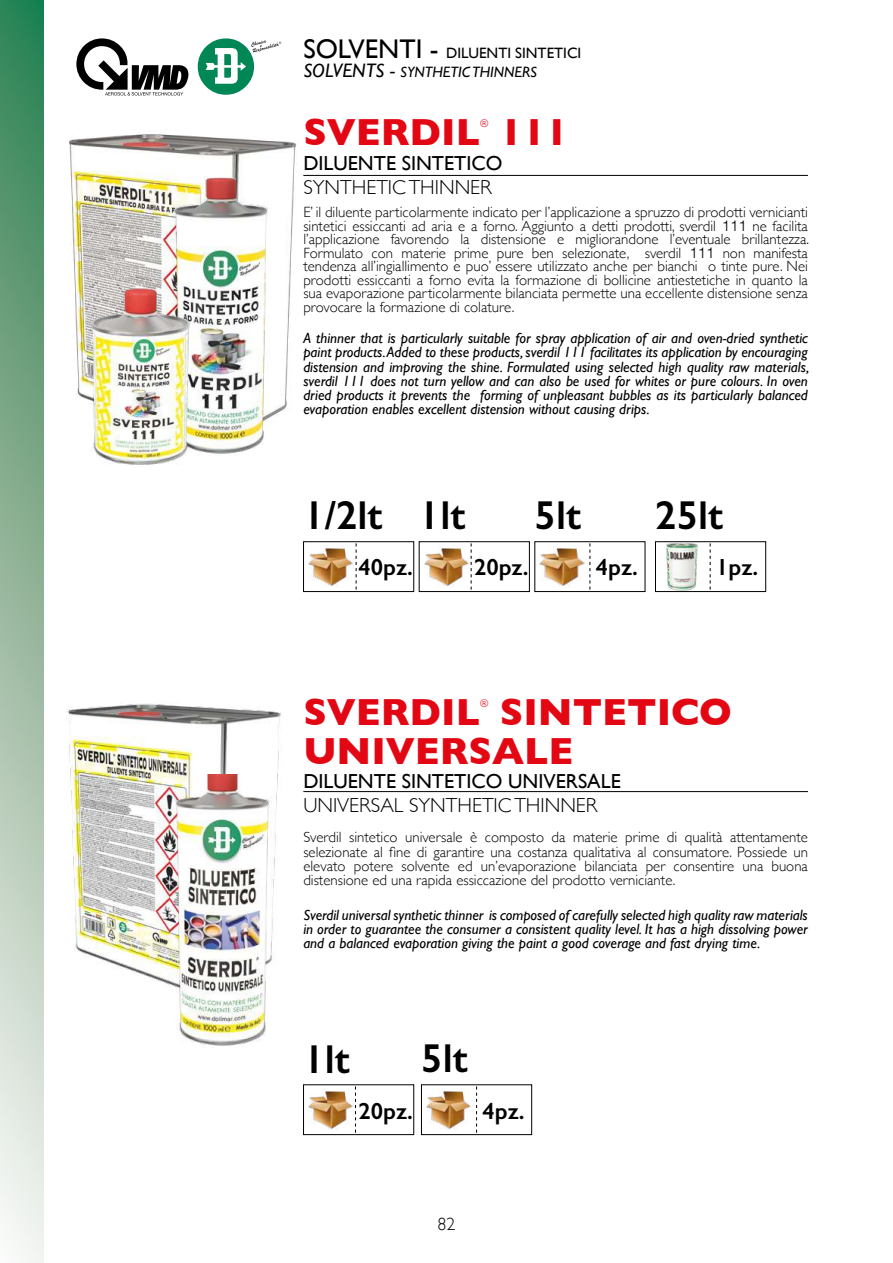
<style>
.page{position:relative;width:893px;height:1263px;background:#fff}
.page>*{position:absolute;margin:0;border:0;box-sizing:border-box;transform-origin:0 0}
.t1{font:600 40.5px "Gill Sans";color:#000}
.t2{font:700 38.4px/39px "Gill Sans";color:#e30613}
.t3{font:600 23.4px "Gill Sans";color:#000}
.t4{font:20.25px "Gill Sans";color:#000}
.t5{font:300 20.25px "Gill Sans";color:#000}
.t6{font:300 18px "Gill Sans";color:#000}
.t7{font:15px/18.8px "Gill Sans";color:#000}
.t8{font:300 14.85px/13.5px "Gill Sans";color:#000;text-align:justify}
.t9{font:italic 14.85px/14.2px "Gill Sans";color:#000;text-align:justify}
.t10{font:300 10.5px "Gill Sans";color:#e30613}
.s1{font-size:27px}
.s2{font-style:italic;font-size:19.5px}
.s3{font-style:italic}
.s4{font-family:"Helvetica"}
</style>
<div class="page">
<img style="left:69px;top:134px;width:236px;height:281px">
<img style="left:66px;top:703px;width:216px;height:282px">
<img style="left:168px;top:176px;width:107px;height:278px">
<img style="left:84px;top:286px;width:112px;height:179px">
<img style="left:170px;top:774px;width:105px;height:272px">
<div style="left:0;top:0;width:44px;height:1263px;background:linear-gradient(to bottom,#2f7f4f,#fef6f4)"></div>
<hr style="left:303px;top:175px;width:505px;height:1px;background:#000">
<hr style="left:303px;top:791px;width:505px;height:1px;background:#000">
<img style="left:308px;top:545px;width:48px;height:43px">
<div style="left:303px;top:541px;width:111px;height:51px;border:1px solid #000"></div>
<svg style="left:356px;top:543px;width:1px;height:47px"></svg>
<img style="left:424px;top:545px;width:47px;height:43px">
<div style="left:419px;top:541px;width:111px;height:51px;border:1px solid #000"></div>
<svg style="left:471px;top:543px;width:1px;height:47px"></svg>
<img style="left:308px;top:1089px;width:45px;height:41px">
<div style="left:303px;top:1084px;width:111px;height:51px;border:1px solid #000"></div>
<svg style="left:355px;top:1086px;width:1px;height:47px"></svg>
<img style="left:539px;top:548px;width:46px;height:39px">
<div style="left:535px;top:541px;width:110px;height:51px;border:1px solid #000"></div>
<svg style="left:590px;top:543px;width:1px;height:47px"></svg>
<img style="left:426px;top:1089px;width:45px;height:41px">
<div style="left:421px;top:1084px;width:111px;height:51px;border:1px solid #000"></div>
<svg style="left:476px;top:1086px;width:1px;height:47px"></svg>
<img style="left:666px;top:543px;width:32px;height:47px">
<div style="left:655px;top:541px;width:111px;height:51px;border:1px solid #000"></div>
<svg style="left:710px;top:543px;width:1px;height:47px"></svg>
<svg style="left:76px;top:38px;width:112px;height:58px"></svg>
<svg style="left:198px;top:38px;width:83px;height:57px"></svg>
<p class="t7" style="left:303px;top:44px;width:280px"><span class="s1">SOLVENTI -</span> DILUENTI SINTETICI<br><span class="s2">SOLVENTS -</span> <span class="s3">SYNTHETIC THINNERS</span></p>
<h2 class="t2" style="left:303px;top:112px;width:178px">SVERDIL</h2>
<p class="t10" style="left:480px;top:116px;width:10px">®</p>
<h2 class="t2" style="left:500px;top:112px;width:70px">111</h2>
<h3 class="t4" style="left:303px;top:151px;width:201px">DILUENTE SINTETICO</h3>
<h3 class="t5" style="left:303px;top:171px;width:190px">SYNTHETIC THINNER</h3>
<p class="t8" style="left:303px;top:205px;width:507px">E’ il diluente particolarmente indicato per l’applicazione a spruzzo di prodotti vernicianti sintetici essiccanti ad aria e a forno. Aggiunto a detti prodotti, sverdil <span class="s4">111</span> ne facilita l’applicazione favorendo la distensione e migliorandone l’eventuale brillantezza.<br>Formulato con materie prime pure ben selezionate, sverdil <span class="s4">111</span> non manifesta tendenza all’ingiallimento e puo’ essere utilizzato anche per bianchi o tinte pure. Nei prodotti essiccanti a forno evita la formazione di bollicine antiestetiche in quanto la sua evaporazione particolarmente bilanciata permette una eccellente distensione senza provocare la formazione di colature.</p>
<p class="t9" style="left:303px;top:331px;width:508px">A thinner that is particularly suitable for spray application of air and oven-dried synthetic paint products. Added to these products, sverdil 111 facilitates its application by encouraging distension and improving the shine. Formulated using selected high quality raw materials, sverdil 111 does not turn yellow and can also be used for whites or pure colours. In oven dried products it prevents the forming of unpleasant bubbles as its particularly balanced evaporation enables excellent distension without causing drips.</p>
<h1 class="t1" style="left:303px;top:490px;width:81px">1/2lt</h1>
<h1 class="t1" style="left:655px;top:490px;width:69px">25lt</h1>
<h3 class="t3" style="left:358px;top:553px;width:56px">40pz.</h3>
<h3 class="t3" style="left:474px;top:553px;width:56px">20pz.</h3>
<h1 class="t1" style="left:419px;top:490px;width:48px">1lt</h1>
<h1 class="t1" style="left:535px;top:490px;width:48px">5lt</h1>
<h3 class="t3" style="left:596px;top:553px;width:44px">4pz.</h3>
<h3 class="t3" style="left:716px;top:553px;width:44px">1pz.</h3>
<h2 class="t2" style="left:303px;top:691px;width:430px;text-indent:196px">SINTETICO<br>UNIVERSALE</h2>
<h3 class="t4" style="left:303px;top:769px;width:319px">DILUENTE SINTETICO UNIVERSALE</h3>
<h3 class="t5" style="left:303px;top:790px;width:296px">UNIVERSAL SYNTHETIC THINNER</h3>
<h2 class="t2" style="left:303px;top:691px;width:178px">SVERDIL</h2>
<p class="t10" style="left:480px;top:695px;width:10px">®</p>
<p class="t8" style="left:303px;top:830px;width:506px;line-height:14.2px">Sverdil sintetico universale è composto da materie prime di qualità attentamente selezionate al fine di garantire una costanza qualitativa al consumatore. Possiede un elevato potere solvente ed un’evaporazione bilanciata per consentire una buona distensione ed una rapida essiccazione del prodotto verniciante.</p>
<p class="t9" style="left:303px;top:908px;width:506px">Sverdil universal synthetic thinner is composed of carefully selected high quality raw materials in order to guarantee the consumer a consistent quality level. It has a high dissolving power and a balanced evaporation giving the paint a good coverage and fast drying time.</p>
<h1 class="t1" style="left:303px;top:1034px;width:48px">1lt</h1>
<h3 class="t3" style="left:358px;top:1096px;width:56px">20pz.</h3>
<h1 class="t1" style="left:421px;top:1033px;width:48px">5lt</h1>
<h3 class="t3" style="left:483px;top:1096px;width:44px">4pz.</h3>
<p class="t6" style="left:437px;top:1210px;width:19px">82</p>
</div>
